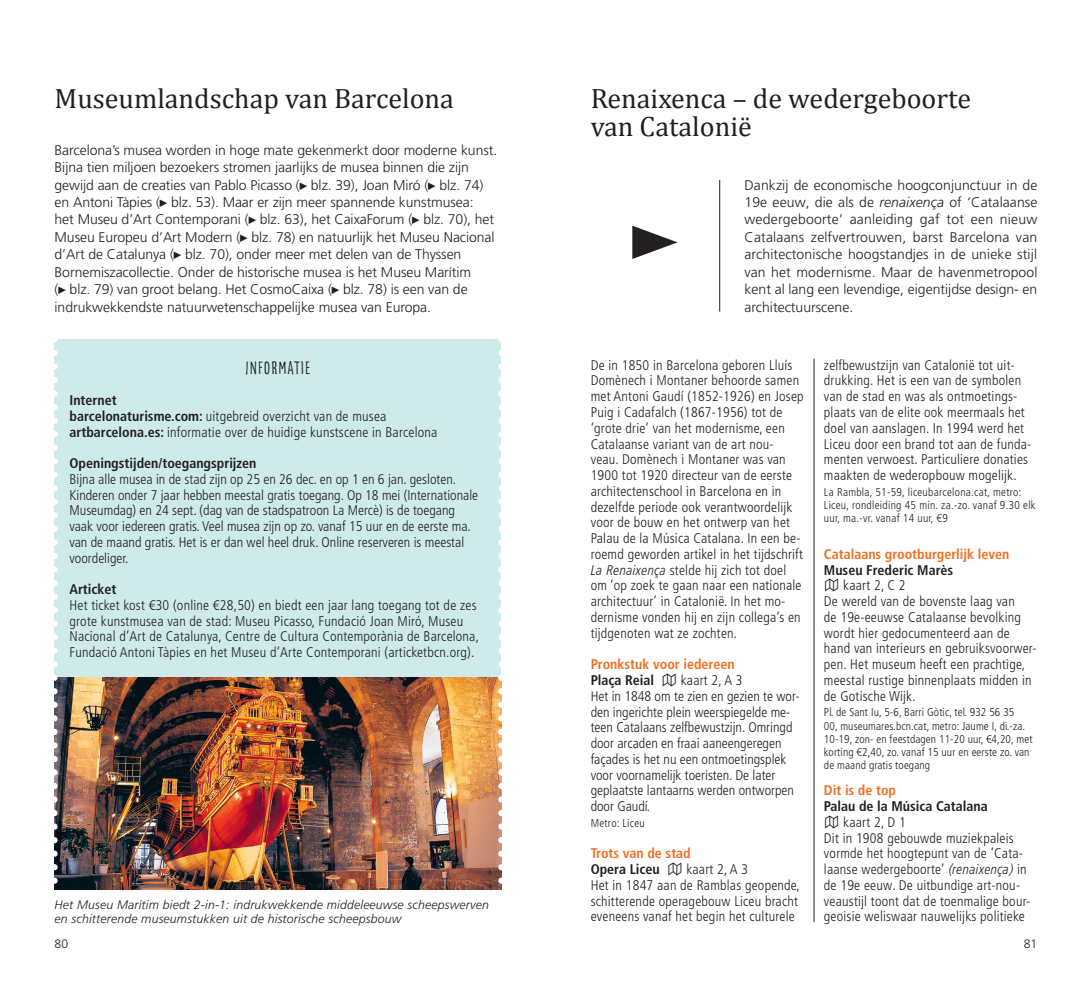
<style>
.page{position:relative;width:1092px;height:993px;background:#fff}
.page>*{position:absolute;margin:0;border:0;box-sizing:border-box;transform-origin:0 0}
.t1{font:28px/28px "Cambria";color:#231f20}
.t2{font:19.25px "Goodlife Sans Condensed";letter-spacing:.015em;color:#231f20}
.t3{font:14px/15.8px "DM Frutiger LT Pro 47 Light Cn";letter-spacing:.015em;color:#231f20}
.t4{font:300 14px/17.5px "DM Frutiger LT Pro 45";letter-spacing:-.005em;color:#231f20}
.t5{font:14px "DM Frutiger LT Pro 67 Bold Cn";color:#231f20}
.t6{font:14px "DM Frutiger LT Pro 67 Bold Cn";color:#f36e21}
.t7{font:italic 300 12.25px/14px "DM Frutiger LT Pro 46";letter-spacing:.015em;color:#231f20}
.t8{font:300 12.25px "DM Frutiger LT Pro 45";color:#231f20}
.t9{font:11.38px/13.1px "DM Frutiger LT Pro 47 Light Cn";letter-spacing:.01em;color:#231f20}
.s1{font-family:"DDI Ziffern Kreis";font-weight:400}
.s2{font-family:"DM Frutiger LT Pro 67 Bold Cn"}
.s3{font-family:"DM Frutiger LT Pro 46";font-style:italic}
.s4{font-family:"DM Frutiger LT Pro 48 Light Cn It"}
.s5{font-family:"DM Frutiger LT Pro 46";font-weight:300;font-style:italic}
</style>
<div class="page">
<div style="left:55px;top:339px;width:446px;height:343px;background:#ceeaeb"></div>
<img style="left:58px;top:677px;width:440px;height:212px">
<svg style="left:54px;top:339px;width:4px;height:550px"></svg>
<svg style="left:498px;top:339px;width:4px;height:550px"></svg>
<hr style="left:813px;top:358px;width:1px;height:563px;background:#231f20">
<hr style="left:719px;top:180px;width:1px;height:131px;background:#231f20">
<h1 class="t1" style="left:55px;top:84px;width:401px">Museumlandschap van Barcelona</h1>
<p class="t4" style="left:55px;top:141px;width:444px">Barcelona’s musea worden in hoge mate gekenmerkt door moderne kunst.<br>Bijna tien miljoen bezoekers stromen jaarlijks de musea binnen die zijn gewijd aan de creaties van Pablo Picasso (<span class="s1">&gt;</span> blz. 39), Joan Miró (<span class="s1">&gt;</span> blz. 74) en Antoni Tàpies (<span class="s1">&gt;</span> blz. 53). Maar er zijn meer spannende kunstmusea:<br>het Museu d’Art Contemporani (<span class="s1">&gt;</span> blz. 63), het CaixaForum (<span class="s1">&gt;</span> blz. 70), het Museu Europeu d’Art Modern (<span class="s1">&gt;</span> blz. 78) en natuurlijk het Museu Nacional d’Art de Catalunya (<span class="s1">&gt;</span> blz. 70), onder meer met delen van de Thyssen Bornemiszacollectie. Onder de historische musea is het Museu Marítim<br>(<span class="s1">&gt;</span> blz. 79) van groot belang. Het CosmoCaixa (<span class="s1">&gt;</span> blz. 78) is een van de indrukwekkendste natuurwetenschappelijke musea van Europa.</p>
<h2 class="t2" style="left:245px;top:357px;width:67px">INFORMATIE</h2>
<p class="t5" style="left:69px;top:391px;width:49px">Internet</p>
<p class="t3" style="left:69px;top:408px;width:369px"><span class="s2">barcelonaturisme.com:</span> uitgebreid overzicht van de musea <span class="s2">artbarcelona.es:</span> informatie over de huidige kunstscene in Barcelona</p>
<p class="t5" style="left:69px;top:454px;width:188px">Openingstijden/toegangsprijzen</p>
<p class="t3" style="left:69px;top:471px;width:410px">Bijna alle musea in de stad zijn op 25 en 26 dec. en op 1 en 6 jan. gesloten.<br>Kinderen onder 7 jaar hebben meestal gratis toegang. Op 18 mei (Internationale Museumdag) en 24 sept. (dag van de stadspatroon La Mercè) is de toegang vaak voor iedereen gratis. Veel musea zijn op zo. vanaf 15 uur en de eerste ma. van de maand gratis. Het is er dan wel heel druk. Online reserveren is meestal voordeliger.</p>
<p class="t5" style="left:69px;top:580px;width:48px">Articket</p>
<p class="t3" style="left:69px;top:597px;width:411px">Het ticket kost €30 (online €28,50) en biedt een jaar lang toegang tot de zes grote kunstmusea van de stad: Museu Picasso, Fundació Joan Miró, Museu Nacional d’Art de Catalunya, Centre de Cultura Contemporània de Barcelona, Fundació Antoni Tàpies en het Museu d’Arte Contemporani (articketbcn.org).</p>
<p class="t7" style="left:55px;top:897px;width:436px">Het Museu Marítim biedt 2-in-1: indrukwekkende middeleeuwse scheepswerven en schitterende museumstukken uit de historische scheepsbouw</p>
<h1 class="t1" style="left:590px;top:84px;width:382px">Renaixenca – de wedergeboorte van Catalonië</h1>
<p class="t4" style="left:744px;top:176px;width:294px;text-align:justify">Dankzij de economische hoogconjunctuur in de 19e eeuw, die als de <span class="s3">renaixença</span> of ‘Catalaanse wedergeboorte’ aanleiding gaf tot een nieuw Catalaans zelfvertrouwen, barst Barcelona van architectonische hoogstandjes in de unieke stijl van het modernisme. Maar de havenmetropool kent al lang een levendige, eigentijdse design- en architectuurscene.</p>
<p class="t3" style="left:590px;top:357px;width:214px">De in 1850 in Barcelona geboren Lluís Domènech i Montaner behoorde samen met Antoni Gaudí (1852‑1926) en Josep Puig i Cadafalch (1867‑1956) tot de ‘grote drie’ van het modernisme, een Catalaanse variant van de art nou‑ veau. Domènech i Montaner was van 1900 tot 1920 directeur van de eerste architectenschool in Barcelona en in dezelfde periode ook verantwoordelijk voor de bouw en het ontwerp van het Palau de la Música Catalana. In een be‑ roemd geworden artikel in het tijdschrift <span class="s4">La Renaixença</span> stelde hij zich tot doel om ‘op zoek te gaan naar een nationale architectuur’ in Catalonië. In het mo‑ dernisme vonden hij en zijn collega’s en tijdgenoten wat ze zochten.</p>
<p class="t6" style="left:590px;top:655px;width:145px">Pronkstuk voor iedereen</p>
<p class="t5" style="left:590px;top:671px;width:65px">Plaça Reial</p>
<p class="t3" style="left:590px;top:672px;width:210px;text-indent:90px">kaart 2, A 3<br>Het in 1848 om te zien en gezien te wor‑ den ingerichte plein weerspiegelde me‑ teen Catalaans zelfbewustzijn. Omringd door arcaden en fraai aaneengeregen façades is het nu een ontmoetingsplek voor voornamelijk toeristen. De later geplaatste lantaarns werden ontworpen door Gaudí.</p>
<p class="t9" style="left:590px;top:816px;width:56px">Metro: Liceu</p>
<p class="t6" style="left:590px;top:844px;width:102px">Trots van de stad</p>
<p class="t5" style="left:590px;top:860px;width:71px">Opera Liceu</p>
<p class="t3" style="left:590px;top:861px;width:211px;text-indent:96px">kaart 2, A 3<br>Het in 1847 aan de Ramblas geopende, schitterende operagebouw Liceu bracht eveneens vanaf het begin het culturele</p>
<p class="t3" style="left:823px;top:357px;width:209px">zelfbewustzijn van Catalonië tot uit‑ drukking. Het is een van de symbolen van de stad en was als ontmoetings‑ plaats van de elite ook meermaals het doel van aanslagen. In 1994 werd het Liceu door een brand tot aan de funda‑ menten verwoest. Particuliere donaties maakten de wederopbouw mogelijk.</p>
<p class="t9" style="left:823px;top:485px;width:213px">La Rambla, 51‑59, liceubarcelona.cat, metro:<br>Liceu, rondleiding 45 min. za.-zo. vanaf 9.30 elk uur, ma.‑vr. vanaf 14 uur, €9</p>
<p class="t6" style="left:823px;top:545px;width:187px">Catalaans grootburgerlijk leven</p>
<p class="t5" style="left:823px;top:561px;width:131px">Museu Frederic Marès</p>
<p class="t3" style="left:823px;top:577px;width:214px;text-indent:19px">kaart 2, C 2<br>De wereld van de bovenste laag van<br>de 19e-eeuwse Catalaanse bevolking wordt hier gedocumenteerd aan de hand van interieurs en gebruiksvoorwer‑ pen. Het museum heeft een prachtige, meestal rustige binnenplaats midden in de Gotische Wijk.</p>
<p class="t9" style="left:823px;top:705px;width:210px">Pl. de Sant Iu, 5‑6, Barri Gòtic, tel. 932 56 35<br>00, museumares.bcn.cat, metro: Jaume I, di.‑za.<br>10‑19, zon- en feestdagen 11‑20 uur, €4,20, met korting €2,40, zo. vanaf 15 uur en eerste zo. van de maand gratis toegang</p>
<p class="t6" style="left:823px;top:781px;width:74px">Dit is de top</p>
<p class="t5" style="left:823px;top:797px;width:165px">Palau de la Música Catalana</p>
<p class="t3" style="left:823px;top:814px;width:208px;text-indent:19px">kaart 2, D 1<br>Dit in 1908 gebouwde muziekpaleis vormde het hoogtepunt van de ’Cata‑ laanse wedergeboorte’ <span class="s5">(</span><span class="s4">renaixença</span><span class="s5">)</span> in de 19e eeuw. De uitbundige art-nou‑ veaustijl toont dat de toenmalige bour‑ geoisie weliswaar nauwelijks politieke</p>
<p class="t8" style="left:55px;top:935px;width:15px">80</p>
<p class="t8" style="left:1023px;top:935px;width:15px">81</p>
</div>
